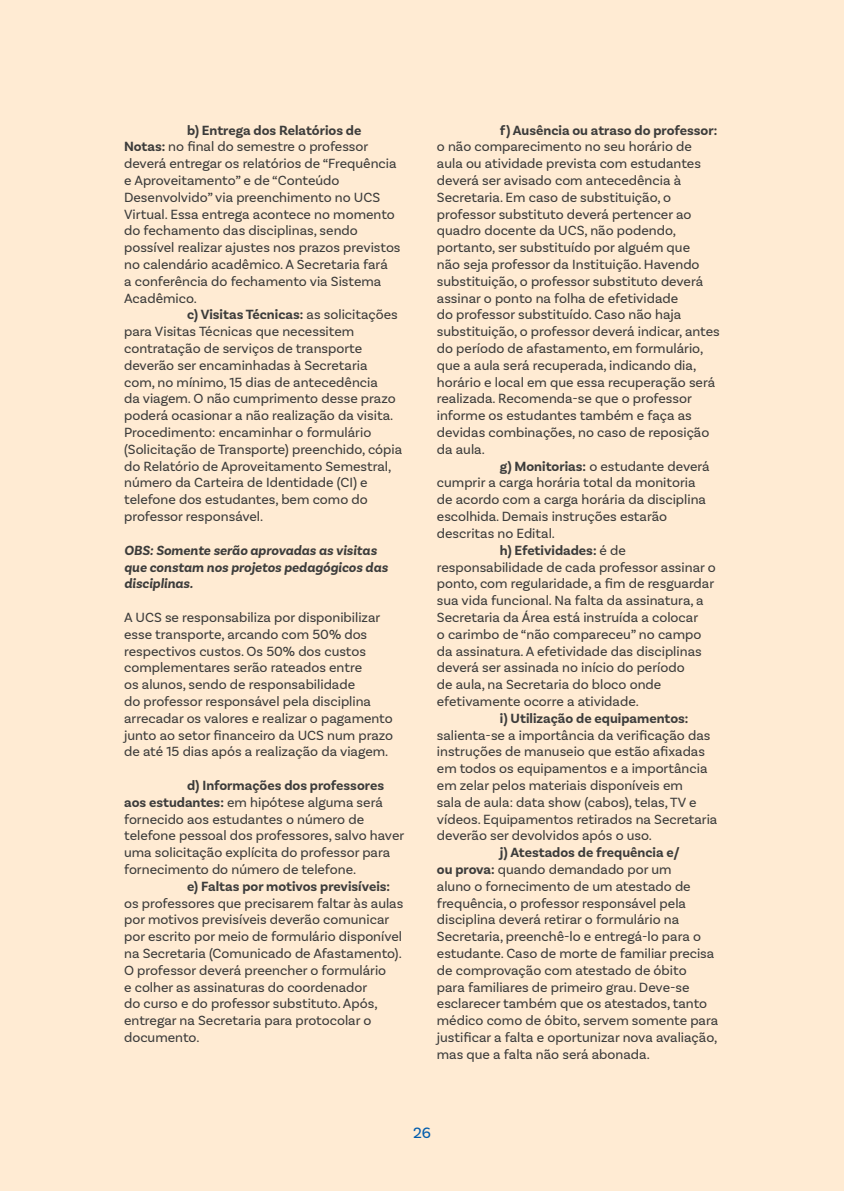
<style>
.page{position:relative;width:844px;height:1191px;background:#fff}
.page>*{position:absolute;margin:0;border:0;box-sizing:border-box;transform-origin:0 0}
.t1{font:15.75px "Basic Sans";color:#005cad}
.t2{font:14px/16.8px "Basic Sans";color:#3c3c3b}
.t3{font:700 14px "Basic Sans";color:#3c3c3b}
.t4{font:italic 700 14px/16.8px "Basic Sans";color:#3c3c3b}
.s1{font-weight:700}
.s2{font-weight:400}
</style>
<div class="page">
<div style="left:0;top:0;width:843px;height:1191px;background:#ffebd3"></div>
<p class="t3" style="left:187px;top:121px;width:176px">b) Entrega dos Relatórios de</p>
<p class="t2" style="left:124px;top:138px;width:246px"><span class="s1">Notas:</span> no final do semestre o professor</p>
<p class="t2" style="left:124px;top:155px;width:274px">deverá entregar os relatórios de “Frequência</p>
<p class="t2" style="left:124px;top:172px;width:217px">e Aproveitamento” e de “Conteúdo</p>
<p class="t2" style="left:124px;top:189px;width:257px">Desenvolvido” via preenchimento no UCS</p>
<p class="t2" style="left:124px;top:205px;width:272px">Virtual. Essa entrega acontece no momento</p>
<p class="t2" style="left:124px;top:222px;width:235px">do fechamento das disciplinas, sendo</p>
<p class="t2" style="left:124px;top:239px;width:278px">possível realizar ajustes nos prazos previstos</p>
<p class="t2" style="left:124px;top:256px;width:265px">no calendário acadêmico. A Secretaria fará</p>
<p class="t2" style="left:124px;top:273px;width:259px">a conferência do fechamento via Sistema</p>
<p class="t2" style="left:124px;top:289px;width:74px">Acadêmico.</p>
<p class="t3" style="left:187px;top:306px;width:212px">c) Visitas Técnicas: <span class="s2">as solicitações</span></p>
<p class="t2" style="left:124px;top:323px;width:231px">para Visitas Técnicas que necessitem</p>
<p class="t2" style="left:124px;top:340px;width:239px">contratação de serviços de transporte</p>
<p class="t2" style="left:124px;top:357px;width:245px">deverão ser encaminhadas à Secretaria</p>
<p class="t2" style="left:124px;top:373px;width:255px">com, no mínimo, 15 dias de antecedência</p>
<p class="t2" style="left:124px;top:390px;width:273px">da viagem. O não cumprimento desse prazo</p>
<p class="t2" style="left:124px;top:407px;width:270px">poderá ocasionar a não realização da visita.</p>
<p class="t2" style="left:124px;top:424px;width:249px">Procedimento: encaminhar o formulário</p>
<p class="t2" style="left:124px;top:441px;width:279px">(Solicitação de Transporte) preenchido, cópia</p>
<p class="t2" style="left:124px;top:457px;width:269px">do Relatório de Aproveitamento Semestral,</p>
<p class="t2" style="left:124px;top:474px;width:245px">número da Carteira de Identidade (CI) e</p>
<p class="t2" style="left:124px;top:491px;width:245px">telefone dos estudantes, bem como do</p>
<p class="t2" style="left:124px;top:508px;width:141px">professor responsável.</p>
<p class="t4" style="left:124px;top:542px;width:265px">OBS: Somente serão aprovadas as visitas que constam nos projetos pedagógicos das disciplinas.</p>
<p class="t2" style="left:124px;top:609px;width:270px">A UCS se responsabiliza por disponibilizar esse transporte, arcando com 50% dos respectivos custos. Os 50% dos custos complementares serão rateados entre<br>os alunos, sendo de responsabilidade<br>do professor responsável pela disciplina arrecadar os valores e realizar o pagamento junto ao setor financeiro da UCS num prazo de até 15 dias após a realização da viagem.</p>
<p class="t2" style="left:124px;top:777px;width:281px;text-indent:63px"><span class="s1">d) Informações dos professores aos estudantes:</span> em hipótese alguma será fornecido aos estudantes o número de telefone pessoal dos professores, salvo haver uma solicitação explícita do professor para fornecimento do número de telefone.</p>
<p class="t3" style="left:187px;top:877px;width:204px">e) Faltas por motivos previsíveis:</p>
<p class="t2" style="left:124px;top:894px;width:281px">os professores que precisarem faltar às aulas por motivos previsíveis deverão comunicar por escrito por meio de formulário disponível na Secretaria (Comunicado de Afastamento).<br>O professor deverá preencher o formulário<br>e colher as assinaturas do coordenador<br>do curso e do professor substituto. Após, entregar na Secretaria para protocolar o documento.</p>
<p class="t3" style="left:500px;top:121px;width:219px">f) Ausência ou atraso do professor:</p>
<p class="t2" style="left:437px;top:138px;width:256px">o não comparecimento no seu horário de</p>
<p class="t2" style="left:437px;top:155px;width:265px">aula ou atividade prevista com estudantes</p>
<p class="t2" style="left:437px;top:172px;width:246px">deverá ser avisado com antecedência à</p>
<p class="t2" style="left:437px;top:189px;width:236px">Secretaria. Em caso de substituição, o</p>
<p class="t2" style="left:437px;top:205px;width:256px">professor substituto deverá pertencer ao</p>
<p class="t2" style="left:437px;top:222px;width:241px">quadro docente da UCS, não podendo,</p>
<p class="t2" style="left:437px;top:239px;width:255px">portanto, ser substituído por alguém que</p>
<p class="t2" style="left:437px;top:256px;width:264px">não seja professor da Instituição. Havendo</p>
<p class="t2" style="left:437px;top:273px;width:268px">substituição, o professor substituto deverá</p>
<p class="t2" style="left:437px;top:289px;width:243px">assinar o ponto na folha de efetividade</p>
<p class="t2" style="left:437px;top:306px;width:246px">do professor substituído. Caso não haja</p>
<p class="t2" style="left:437px;top:323px;width:284px">substituição, o professor deverá indicar, antes</p>
<p class="t2" style="left:437px;top:340px;width:268px">do período de afastamento, em formulário,</p>
<p class="t2" style="left:437px;top:357px;width:261px">que a aula será recuperada, indicando dia,</p>
<p class="t2" style="left:437px;top:373px;width:280px">horário e local em que essa recuperação será</p>
<p class="t2" style="left:437px;top:390px;width:256px">realizada. Recomenda-se que o professor</p>
<p class="t2" style="left:437px;top:407px;width:256px">informe os estudantes também e faça as</p>
<p class="t2" style="left:437px;top:424px;width:274px">devidas combinações, no caso de reposição</p>
<p class="t2" style="left:437px;top:441px;width:49px">da aula.</p>
<p class="t2" style="left:500px;top:457px;width:211px"><span class="s1">g) Monitorias:</span> o estudante deverá</p>
<p class="t2" style="left:437px;top:474px;width:260px">cumprir a carga horária total da monitoria</p>
<p class="t2" style="left:437px;top:491px;width:270px">de acordo com a carga horária da disciplina</p>
<p class="t2" style="left:437px;top:508px;width:232px">escolhida. Demais instruções estarão</p>
<p class="t2" style="left:437px;top:525px;width:120px">descritas no Edital.</p>
<p class="t3" style="left:500px;top:541px;width:127px">h) Efetividades: <span class="s2">é de</span></p>
<p class="t2" style="left:437px;top:558px;width:280px">responsabilidade de cada professor assinar o</p>
<p class="t2" style="left:437px;top:575px;width:279px">ponto, com regularidade, a fim de resguardar</p>
<p class="t2" style="left:437px;top:592px;width:268px">sua vida funcional. Na falta da assinatura, a</p>
<p class="t2" style="left:437px;top:609px;width:263px">Secretaria da Área está instruída a colocar</p>
<p class="t2" style="left:437px;top:625px;width:266px">o carimbo de “não compareceu” no campo</p>
<p class="t2" style="left:437px;top:642px;width:266px">da assinatura. A efetividade das disciplinas</p>
<p class="t2" style="left:437px;top:659px;width:249px">deverá ser assinada no início do período</p>
<p class="t2" style="left:437px;top:676px;width:226px">de aula, na Secretaria do bloco onde</p>
<p class="t2" style="left:437px;top:693px;width:203px">efetivamente ocorre a atividade.</p>
<p class="t3" style="left:500px;top:709px;width:190px">i) Utilização de equipamentos:</p>
<p class="t2" style="left:437px;top:726px;width:282px">salienta-se a importância da verificação das instruções de manuseio que estão afixadas em todos os equipamentos e a importância em zelar pelos materiais disponíveis em<br>sala de aula: data show (cabos), telas, TV e vídeos. Equipamentos retirados na Secretaria deverão ser devolvidos após o uso.</p>
<p class="t2" style="left:437px;top:844px;width:283px;text-indent:63px"><span class="s1">j) Atestados de frequência e/<br>ou prova:</span> quando demandado por um<br>aluno o fornecimento de um atestado de frequência, o professor responsável pela disciplina deverá retirar o formulário na Secretaria, preenchê-lo e entregá-lo para o estudante. Caso de morte de familiar precisa de comprovação com atestado de óbito<br>para familiares de primeiro grau. Deve-se esclarecer também que os atestados, tanto médico como de óbito, servem somente para justificar a falta e oportunizar nova avaliação, mas que a falta não será abonada.</p>
<p class="t1" style="left:413px;top:1123px;width:19px">26</p>
</div>
